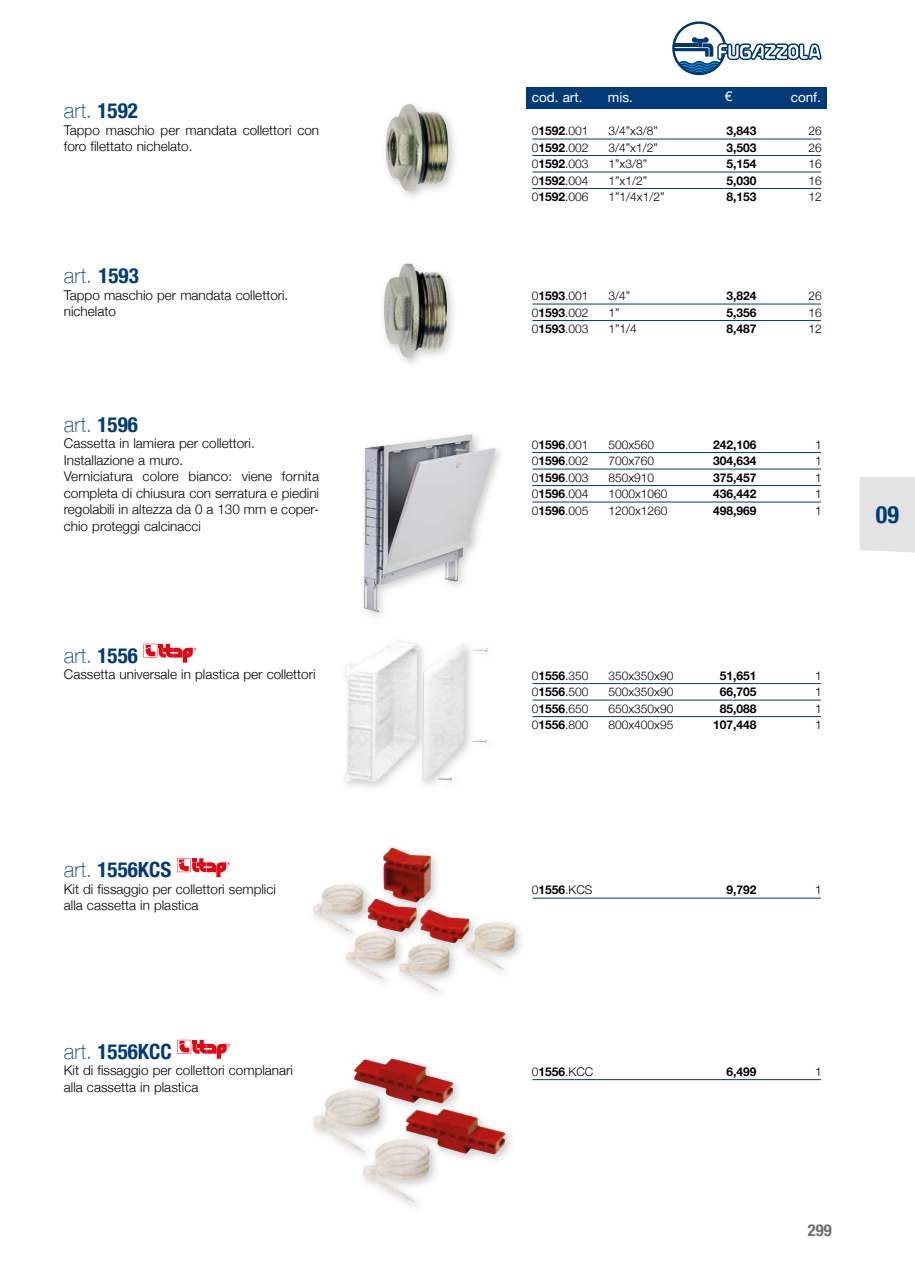
<style>
.page{position:relative;width:915px;height:1263px;background:#fff}
.page>*{position:absolute;margin:0;border:0;box-sizing:border-box;transform-origin:0 0}
.t1{font:700 condensed 24px "Helvetica Neue";color:#003a78}
.codici_articolo{font:100 21px "Helvetica Neue";letter-spacing:.015em;color:#003a78}
.codici_articolo-2{font:700 condensed 21px "Helvetica Neue";color:#003a78}
.t2{font:700 condensed 16.5px "Helvetica Neue";color:#706f6f}
.testo{font:300 13.5px/16.5px "Helvetica Neue";color:#000}
.codici_articolo-3{font:300 13.5px "Helvetica Neue";color:#000}
.t3{font:13.5px "Helvetica Neue";color:#fff}
.no_filetto{font:300 12px "Helvetica Neue";color:#000}
.TABELLE_VERDI_OK{font:300 12px "Helvetica Neue";color:#000}
.no_filetto-2{font:700 12px "Helvetica Neue";color:#000}
.filetto{font:300 12px "Helvetica Neue";color:#000}
.TABELLE_VERDI_OK-2{font:700 12px "Helvetica Neue";color:#000}
.filetto-2{font:700 12px "Helvetica Neue";color:#000}
.s1{font-weight:700;font-stretch:condensed}
.s2{font-weight:100;font-stretch:normal}
.s3{font-weight:700}
</style>
<div class="page">
<div style="left:526px;top:87px;width:299px;height:21px;background:#003a78"></div>
<svg style="left:672px;top:21px;width:149px;height:54px"></svg>
<svg style="left:143px;top:644px;width:53px;height:19px"></svg>
<svg style="left:177px;top:858px;width:53px;height:19px"></svg>
<svg style="left:177px;top:1040px;width:53px;height:19px"></svg>
<hr style="left:532px;top:139px;width:288px;height:1px;background:#003a78">
<hr style="left:532px;top:155px;width:288px;height:1px;background:#003a78">
<hr style="left:532px;top:172px;width:288px;height:1px;background:#003a78">
<hr style="left:532px;top:188px;width:288px;height:1px;background:#003a78">
<hr style="left:532px;top:304px;width:288px;height:1px;background:#003a78">
<hr style="left:532px;top:320px;width:288px;height:1px;background:#003a78">
<hr style="left:532px;top:452px;width:288px;height:1px;background:#003a78">
<hr style="left:532px;top:469px;width:288px;height:1px;background:#003a78">
<hr style="left:532px;top:485px;width:288px;height:1px;background:#003a78">
<hr style="left:532px;top:502px;width:288px;height:1px;background:#003a78">
<hr style="left:532px;top:683px;width:288px;height:1px;background:#003a78">
<hr style="left:532px;top:700px;width:288px;height:1px;background:#003a78">
<hr style="left:532px;top:716px;width:288px;height:1px;background:#003a78">
<hr style="left:532px;top:898px;width:288px;height:1px;background:#003a78">
<hr style="left:532px;top:1079px;width:288px;height:1px;background:#003a78">
<div style="left:380px;top:99px;width:79px;height:103px;background:#000;opacity:.2"></div>
<img style="left:386px;top:104px;width:62px;height:88px">
<div style="left:378px;top:259px;width:80px;height:110px;background:#000;opacity:.2"></div>
<img style="left:384px;top:264px;width:64px;height:94px">
<img style="left:344px;top:641px;width:143px;height:140px">
<div style="left:308px;top:843px;width:218px;height:159px;background:#000;opacity:.2"></div>
<img style="left:312px;top:847px;width:164px;height:96px">
<div style="left:308px;top:1054px;width:208px;height:159px;background:#000;opacity:.2"></div>
<img style="left:312px;top:1058px;width:194px;height:117px">
<img style="left:363px;top:434px;width:132px;height:178px">
<div style="left:860px;top:477px;width:54px;height:76px;background:#e4e3e4"></div>
<p class="codici_articolo" style="left:64px;top:95px;width:76px">art. <span class="s1">1592</span></p>
<p class="testo" style="left:64px;top:121px;width:257px">Tappo maschio per mandata collettori con foro filettato nichelato.</p>
<p class="codici_articolo" style="left:64px;top:260px;width:76px">art. <span class="s1">1593</span></p>
<p class="testo" style="left:64px;top:286px;width:226px">Tappo maschio per mandata collettori.</p>
<p class="testo" style="left:64px;top:302px;width:54px">nichelato</p>
<p class="codici_articolo" style="left:64px;top:408px;width:76px">art. <span class="s1">1596</span></p>
<p class="codici_articolo-3" style="left:64px;top:432px;width:192px">Cassetta in lamiera per collettori.</p>
<p class="testo" style="left:64px;top:451px;width:121px">Installazione a muro.</p>
<p class="testo" style="left:64px;top:467px;width:257px;text-align:justify">Verniciatura colore bianco: viene fornita completa di chiusura con serratura e piedini regolabili in altezza da 0 a 130 mm e coper&shy;chio proteggi calcinacci</p>
<p class="codici_articolo" style="left:64px;top:639px;width:76px">art. <span class="s1">1556</span></p>
<p class="testo" style="left:64px;top:665px;width:253px">Cassetta universale in plastica per collettori</p>
<p class="codici_articolo-2" style="left:64px;top:852px;width:109px"><span class="s2">art.</span> 1556KCS</p>
<p class="testo" style="left:64px;top:880px;width:213px">Kit di fissaggio per collettori semplici</p>
<p class="testo" style="left:64px;top:896px;width:136px">alla cassetta in plastica</p>
<p class="codici_articolo-2" style="left:64px;top:1034px;width:109px"><span class="s2">art.</span> 1556KCC</p>
<p class="testo" style="left:64px;top:1061px;width:230px">Kit di fissaggio per collettori complanari</p>
<p class="testo" style="left:64px;top:1078px;width:136px">alla cassetta in plastica</p>
<p class="t3" style="left:531px;top:87px;width:52px">cod. art.</p>
<p class="t3" style="left:607px;top:87px;width:27px">mis.</p>
<p class="t3" style="left:724px;top:86px;width:9px">€</p>
<p class="t3" style="left:790px;top:87px;width:32px">conf.</p>
<p class="no_filetto" style="left:531px;top:121px;width:58px">0<span class="s3">1592</span>.001</p>
<p class="no_filetto" style="left:608px;top:121px;width:51px">3/4”x3/8”</p>
<p class="no_filetto-2" style="left:726px;top:122px;width:32px">3,843</p>
<p class="no_filetto" style="left:808px;top:121px;width:15px">26</p>
<p class="no_filetto" style="left:531px;top:138px;width:58px">0<span class="s3">1592</span>.002</p>
<p class="no_filetto" style="left:608px;top:138px;width:51px">3/4”x1/2”</p>
<p class="no_filetto-2" style="left:726px;top:138px;width:32px">3,503</p>
<p class="no_filetto" style="left:808px;top:138px;width:15px">26</p>
<p class="no_filetto" style="left:531px;top:154px;width:58px">0<span class="s3">1592</span>.003</p>
<p class="no_filetto" style="left:608px;top:154px;width:40px">1”x3/8”</p>
<p class="no_filetto-2" style="left:726px;top:155px;width:32px">5,154</p>
<p class="no_filetto" style="left:808px;top:154px;width:15px">16</p>
<p class="no_filetto" style="left:531px;top:171px;width:58px">0<span class="s3">1592</span>.004</p>
<p class="no_filetto" style="left:608px;top:171px;width:40px">1”x1/2”</p>
<p class="no_filetto-2" style="left:726px;top:171px;width:32px">5,030</p>
<p class="no_filetto" style="left:808px;top:171px;width:15px">16</p>
<p class="no_filetto" style="left:531px;top:187px;width:58px">0<span class="s3">1592</span>.006</p>
<p class="no_filetto" style="left:608px;top:187px;width:58px">1”1/4x1/2”</p>
<p class="no_filetto-2" style="left:726px;top:188px;width:32px">8,153</p>
<p class="no_filetto" style="left:808px;top:187px;width:15px">12</p>
<p class="no_filetto" style="left:531px;top:286px;width:58px">0<span class="s3">1593</span>.001</p>
<p class="no_filetto" style="left:608px;top:286px;width:23px">3/4”</p>
<p class="no_filetto-2" style="left:726px;top:287px;width:32px">3,824</p>
<p class="no_filetto" style="left:808px;top:286px;width:15px">26</p>
<p class="no_filetto" style="left:531px;top:303px;width:58px">0<span class="s3">1593</span>.002</p>
<p class="no_filetto" style="left:608px;top:303px;width:13px">1”</p>
<p class="no_filetto-2" style="left:726px;top:303px;width:32px">5,356</p>
<p class="no_filetto" style="left:808px;top:303px;width:15px">16</p>
<p class="no_filetto" style="left:531px;top:319px;width:58px">0<span class="s3">1593</span>.003</p>
<p class="no_filetto" style="left:608px;top:319px;width:30px">1”1/4</p>
<p class="no_filetto-2" style="left:726px;top:320px;width:32px">8,487</p>
<p class="no_filetto" style="left:808px;top:319px;width:15px">12</p>
<p class="no_filetto" style="left:531px;top:435px;width:58px">0<span class="s3">1596</span>.001</p>
<p class="no_filetto" style="left:608px;top:435px;width:47px">500x560</p>
<p class="no_filetto-2" style="left:712px;top:435px;width:45px">242,106</p>
<p class="no_filetto" style="left:814px;top:435px;width:8px">1</p>
<p class="no_filetto" style="left:531px;top:451px;width:58px">0<span class="s3">1596</span>.002</p>
<p class="no_filetto" style="left:608px;top:451px;width:47px">700x760</p>
<p class="no_filetto-2" style="left:712px;top:452px;width:45px">304,634</p>
<p class="no_filetto" style="left:814px;top:451px;width:8px">1</p>
<p class="filetto" style="left:531px;top:468px;width:58px">0<span class="s3">1596</span>.003</p>
<p class="filetto" style="left:608px;top:468px;width:47px">850x910</p>
<p class="filetto-2" style="left:712px;top:468px;width:45px">375,457</p>
<p class="filetto" style="left:814px;top:468px;width:8px">1</p>
<p class="filetto" style="left:531px;top:484px;width:58px">0<span class="s3">1596</span>.004</p>
<p class="filetto" style="left:608px;top:484px;width:61px">1000x1060</p>
<p class="filetto-2" style="left:712px;top:485px;width:45px">436,442</p>
<p class="filetto" style="left:814px;top:484px;width:8px">1</p>
<p class="filetto" style="left:531px;top:501px;width:58px">0<span class="s3">1596</span>.005</p>
<p class="filetto" style="left:608px;top:501px;width:61px">1200x1260</p>
<p class="filetto-2" style="left:712px;top:501px;width:45px">498,969</p>
<p class="filetto" style="left:814px;top:501px;width:8px">1</p>
<h1 class="t1" style="left:875px;top:494px;width:25px">09</h1>
<p class="TABELLE_VERDI_OK" style="left:531px;top:666px;width:58px">0<span class="s3">1556</span>.350</p>
<p class="TABELLE_VERDI_OK" style="left:608px;top:666px;width:66px">350x350x90</p>
<p class="TABELLE_VERDI_OK-2" style="left:719px;top:666px;width:38px">51,651</p>
<p class="TABELLE_VERDI_OK" style="left:814px;top:666px;width:8px">1</p>
<p class="TABELLE_VERDI_OK" style="left:531px;top:682px;width:58px">0<span class="s3">1556</span>.500</p>
<p class="TABELLE_VERDI_OK" style="left:608px;top:682px;width:66px">500x350x90</p>
<p class="TABELLE_VERDI_OK-2" style="left:719px;top:683px;width:38px">66,705</p>
<p class="TABELLE_VERDI_OK" style="left:814px;top:682px;width:8px">1</p>
<p class="TABELLE_VERDI_OK" style="left:531px;top:699px;width:58px">0<span class="s3">1556</span>.650</p>
<p class="TABELLE_VERDI_OK" style="left:608px;top:699px;width:66px">650x350x90</p>
<p class="TABELLE_VERDI_OK-2" style="left:719px;top:699px;width:38px">85,088</p>
<p class="TABELLE_VERDI_OK" style="left:814px;top:699px;width:8px">1</p>
<p class="no_filetto" style="left:531px;top:715px;width:58px">0<span class="s3">1556</span>.800</p>
<p class="no_filetto" style="left:608px;top:715px;width:66px">800x400x95</p>
<p class="no_filetto-2" style="left:712px;top:716px;width:45px">107,448</p>
<p class="no_filetto" style="left:814px;top:715px;width:8px">1</p>
<p class="TABELLE_VERDI_OK" style="left:531px;top:880px;width:62px">0<span class="s3">1556</span>.KCS</p>
<p class="TABELLE_VERDI_OK-2" style="left:726px;top:881px;width:32px">9,792</p>
<p class="TABELLE_VERDI_OK" style="left:814px;top:880px;width:8px">1</p>
<p class="TABELLE_VERDI_OK" style="left:531px;top:1062px;width:63px">0<span class="s3">1556</span>.KCC</p>
<p class="TABELLE_VERDI_OK-2" style="left:726px;top:1062px;width:32px">6,499</p>
<p class="TABELLE_VERDI_OK" style="left:814px;top:1062px;width:8px">1</p>
<p class="t2" style="left:807px;top:1217px;width:25px">299</p>
</div>
